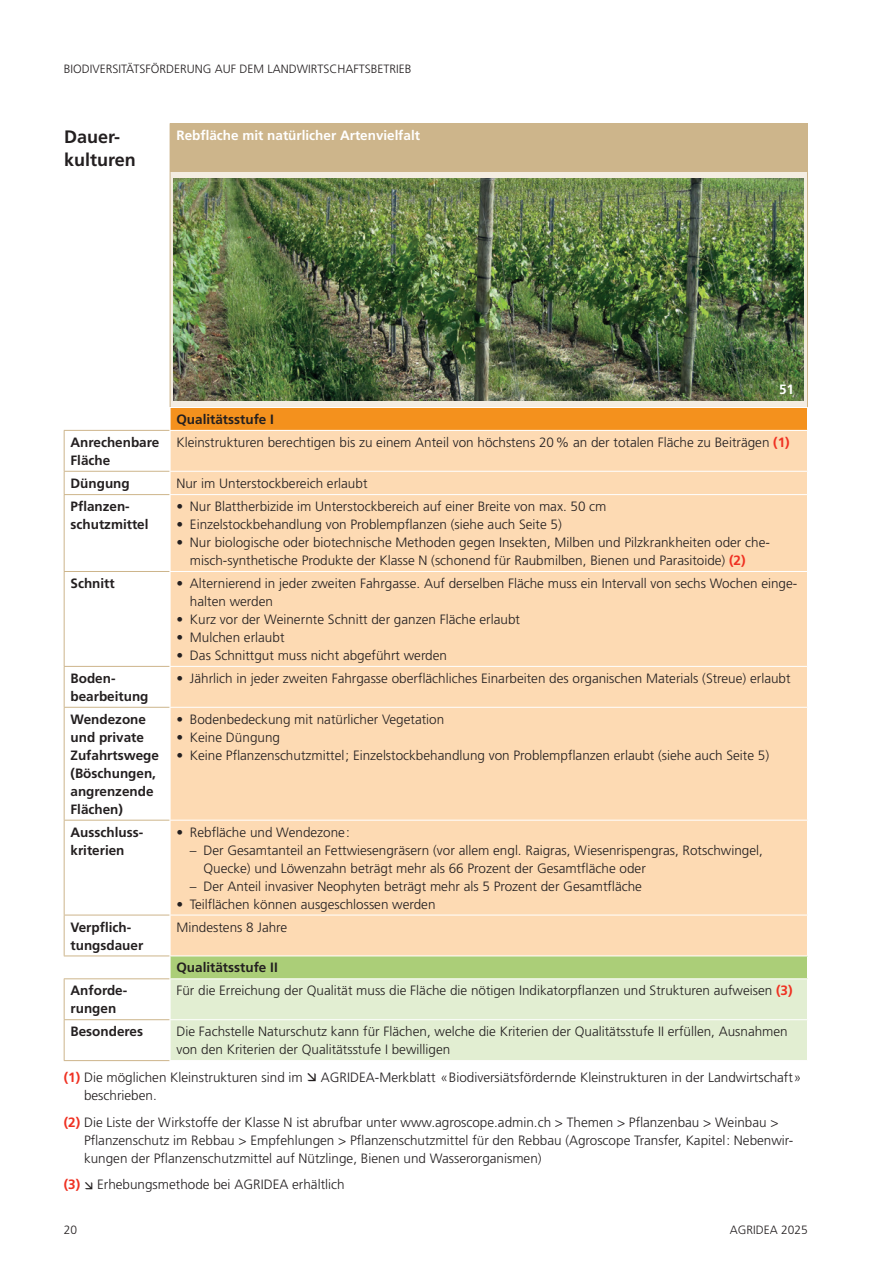
<style>
.page{position:relative;width:893px;height:1263px;background:#fff}
.page>*{position:absolute;margin:0;border:0;box-sizing:border-box;transform-origin:0 0}
.Überschrift_2_nach_1_2{font:700 18px/22.5px "Frutiger LT Pro";color:#231f20}
.Standard_Grundschrift{font:300 13.5px/18px "Frutiger LT Pro";color:#231f20}
.Überschrift_3_nach_1_2{font:700 13.5px/18px "Frutiger LT Pro";color:#231f20}
.Standard_Grundschrift-2{font:700 13.5px "Frutiger LT Pro";color:#fff}
.t1{font:300 12px "Frutiger LT Pro";color:#231f20}
.s1{font-weight:700;color:#ef3122}
</style>
<div class="page">
<div style="left:170px;top:123px;width:637px;height:49px;background:#cdb58b"></div>
<div style="left:170px;top:172px;width:637px;height:235px;background:#f4ede2"></div>
<div style="left:170px;top:407px;width:637px;height:23px;background:#f4911d"></div>
<svg style="left:64px;top:470px;width:106px;height:551px"></svg>
<div style="left:171px;top:431px;width:636px;height:524px;background:#fddab3"></div>
<div style="left:170px;top:956px;width:637px;height:23px;background:#abce78"></div>
<div style="left:171px;top:979px;width:636px;height:81px;background:#e2eed2"></div>
<hr style="left:807px;top:123px;width:1px;height:49px;background:#cdb58b">
<hr style="left:170px;top:172px;width:1px;height:235px;background:#cdb58b">
<hr style="left:807px;top:172px;width:1px;height:235px;background:#cdb58b">
<hr style="left:64px;top:430px;width:106px;height:1px;background:#cdb58b">
<hr style="left:64px;top:431px;width:1px;height:40px;background:#cdb58b">
<hr style="left:64px;top:471px;width:106px;height:1px;background:#cdb58b">
<svg style="left:64px;top:472px;width:1px;height:22px"></svg>
<hr style="left:64px;top:494px;width:106px;height:1px;background:#cdb58b">
<hr style="left:64px;top:495px;width:1px;height:76px;background:#cdb58b">
<hr style="left:64px;top:571px;width:106px;height:1px;background:#cdb58b">
<hr style="left:64px;top:572px;width:1px;height:94px;background:#cdb58b">
<hr style="left:64px;top:666px;width:106px;height:1px;background:#cdb58b">
<hr style="left:64px;top:667px;width:1px;height:40px;background:#cdb58b">
<hr style="left:64px;top:707px;width:106px;height:1px;background:#cdb58b">
<hr style="left:64px;top:708px;width:1px;height:112px;background:#cdb58b">
<hr style="left:64px;top:820px;width:106px;height:1px;background:#cdb58b">
<hr style="left:64px;top:820px;width:1px;height:95px;background:#cdb58b">
<hr style="left:64px;top:915px;width:106px;height:1px;background:#cdb58b">
<hr style="left:64px;top:915px;width:1px;height:40px;background:#cdb58b">
<hr style="left:64px;top:955px;width:106px;height:1px;background:#cdb58b">
<hr style="left:64px;top:978px;width:106px;height:1px;background:#cdb58b">
<hr style="left:64px;top:979px;width:1px;height:40px;background:#cdb58b">
<hr style="left:64px;top:1019px;width:106px;height:1px;background:#cdb58b">
<hr style="left:64px;top:1020px;width:1px;height:40px;background:#cdb58b">
<hr style="left:64px;top:1060px;width:106px;height:1px;background:#cdb58b">
<hr style="left:170px;top:407px;width:638px;height:1px;background:#fff">
<svg style="left:170px;top:408px;width:1px;height:22px"></svg>
<hr style="left:170px;top:471px;width:638px;height:1px;background:#fff">
<svg style="left:170px;top:472px;width:1px;height:22px"></svg>
<hr style="left:170px;top:494px;width:638px;height:1px;background:#fff">
<hr style="left:170px;top:571px;width:638px;height:1px;background:#fff">
<hr style="left:170px;top:666px;width:638px;height:1px;background:#fff">
<hr style="left:170px;top:707px;width:638px;height:1px;background:#fff">
<hr style="left:170px;top:820px;width:638px;height:1px;background:#fff">
<hr style="left:170px;top:914px;width:638px;height:1px;background:#fff">
<svg style="left:170px;top:956px;width:1px;height:22px"></svg>
<hr style="left:170px;top:978px;width:638px;height:1px;background:#fff">
<hr style="left:170px;top:1019px;width:638px;height:1px;background:#fff">
<img style="left:174px;top:178px;width:630px;height:222px">
<p class="t1" style="left:64px;top:62px;width:349px">BIODIVERSITÄTSFÖRDERUNG AUF DEM LANDWIRTSCHAFTSBETRIEB</p>
<p class="Überschrift_2_nach_1_2" style="left:64px;top:126px;width:73px">Dauer&shy;kulturen</p>
<p class="Standard_Grundschrift-2" style="left:176px;top:127px;width:245px">Rebfläche mit natürlicher Artenvielfalt</p>
<p class="Überschrift_3_nach_1_2" style="left:176px;top:410px;width:99px">Qualitätsstufe I</p>
<p class="Standard_Grundschrift-2" style="left:779px;top:381px;width:17px">51</p>
<p class="Überschrift_3_nach_1_2" style="left:71px;top:433px;width:90px">Anrechenbare<br>Fläche</p>
<p class="Standard_Grundschrift" style="left:176px;top:433px;width:615px">Kleinstrukturen berechtigen bis zu einem Anteil von höchstens 20% an der totalen Fläche zu Beiträgen <span class="s1">(1)</span></p>
<p class="Überschrift_3_nach_1_2" style="left:71px;top:474px;width:61px">Düngung</p>
<p class="Standard_Grundschrift" style="left:176px;top:474px;width:193px">Nur im Unterstockbereich erlaubt</p>
<p class="Überschrift_3_nach_1_2" style="left:71px;top:497px;width:80px">Pflanzen&shy;schutzmittel</p>
<p class="Standard_Grundschrift" style="left:176px;top:497px;width:432px">• Nur Blattherbizide im Unterstockbereich auf einer Breite von max. 50 cm</p>
<p class="Standard_Grundschrift" style="left:176px;top:515px;width:387px">• Einzelstockbehandlung von Problempflanzen (siehe auch Seite 5)</p>
<p class="Standard_Grundschrift" style="left:190px;top:533px;width:581px;text-indent:-14px">• Nur biologische oder biotechnische Methoden gegen Insekten, Milben und Pilzkrankheiten oder che&shy;misch-synthetische Produkte der Klasse N (schonend für Raubmilben, Bienen und Parasitoide) <span class="s1">(2)</span></p>
<p class="Überschrift_3_nach_1_2" style="left:71px;top:574px;width:46px">Schnitt</p>
<p class="Standard_Grundschrift" style="left:190px;top:574px;width:609px;text-indent:-14px">• Alternierend in jeder zweiten Fahrgasse. Auf derselben Fläche muss ein Intervall von sechs Wochen einge&shy;halten werden</p>
<p class="Standard_Grundschrift" style="left:176px;top:610px;width:345px">• Kurz vor der Weinernte Schnitt der ganzen Fläche erlaubt</p>
<p class="Standard_Grundschrift" style="left:176px;top:628px;width:110px">• Mulchen erlaubt</p>
<p class="Standard_Grundschrift" style="left:176px;top:646px;width:272px">• Das Schnittgut muss nicht abgeführt werden</p>
<p class="Überschrift_3_nach_1_2" style="left:71px;top:669px;width:80px">Boden&shy;bearbeitung</p>
<p class="Standard_Grundschrift" style="left:176px;top:669px;width:616px">• Jährlich in jeder zweiten Fahrgasse oberflächliches Einarbeiten des organischen Materials (Streue) erlaubt</p>
<p class="Überschrift_3_nach_1_2" style="left:71px;top:710px;width:90px">Wendezone und private<br>Zufahrtswege (Böschungen, angrenzende<br>Flächen)</p>
<p class="Standard_Grundschrift" style="left:176px;top:710px;width:269px">• Bodenbedeckung mit natürlicher Vegetation</p>
<p class="Standard_Grundschrift" style="left:176px;top:728px;width:105px">• Keine Düngung</p>
<p class="Standard_Grundschrift" style="left:176px;top:746px;width:594px">• Keine Pflanzenschutzmittel; Einzelstockbehandlung von Problempflanzen erlaubt (siehe auch Seite 5)</p>
<p class="Überschrift_3_nach_1_2" style="left:71px;top:823px;width:73px">Ausschluss&shy;kriterien</p>
<p class="Standard_Grundschrift" style="left:176px;top:823px;width:175px">• Rebfläche und Wendezone:</p>
<p class="Standard_Grundschrift" style="left:203px;top:841px;width:561px;text-indent:-14px">– Der Gesamtanteil an Fettwiesengräsern (vor allem engl. Raigras, Wiesenrispengras, Rotschwingel,<br>Quecke) und Löwenzahn beträgt mehr als 66 Prozent der Gesamtfläche oder</p>
<p class="Standard_Grundschrift" style="left:190px;top:877px;width:454px">– Der Anteil invasiver Neophyten beträgt mehr als 5 Prozent der Gesamtfläche</p>
<p class="Standard_Grundschrift" style="left:176px;top:895px;width:261px">• Teilflächen können ausgeschlossen werden</p>
<p class="Überschrift_3_nach_1_2" style="left:71px;top:918px;width:74px">Verpflich&shy;tungsdauer</p>
<p class="Standard_Grundschrift" style="left:176px;top:918px;width:112px">Mindestens 8 Jahre</p>
<p class="Überschrift_3_nach_1_2" style="left:176px;top:959px;width:103px">Qualitätsstufe II</p>
<p class="Überschrift_3_nach_1_2" style="left:71px;top:982px;width:57px">Anforde&shy;rungen</p>
<p class="Standard_Grundschrift" style="left:176px;top:982px;width:618px">Für die Erreichung der Qualität muss die Fläche die nötigen Indikatorpflanzen und Strukturen aufweisen <span class="s1">(3)</span></p>
<p class="Überschrift_3_nach_1_2" style="left:71px;top:1022px;width:74px">Besonderes</p>
<p class="Standard_Grundschrift" style="left:176px;top:1023px;width:613px">Die Fachstelle Naturschutz kann für Flächen, welche die Kriterien der Qualitätsstufe II erfüllen, Ausnahmen von den Kriterien der Qualitätsstufe I bewilligen</p>
<p class="Standard_Grundschrift" style="left:64px;top:1068px;width:241px"><span class="s1">(1)</span> Die möglichen Kleinstrukturen sind im</p>
<p class="Standard_Grundschrift" style="left:321px;top:1068px;width:482px">AGRIDEA-Merkblatt «Biodiversiätsfördernde Kleinstrukturen in der Landwirtschaft»</p>
<p class="Standard_Grundschrift" style="left:84px;top:1086px;width:74px">beschrieben.</p>
<p class="Standard_Grundschrift" style="left:84px;top:1113px;width:711px;text-indent:-20px"><span class="s1">(2)</span> Die Liste der Wirkstoffe der Klasse N ist abrufbar unter www.agroscope.admin.ch &gt; Themen &gt; Pflanzenbau &gt; Weinbau &gt;<br>Pflanzenschutz im Rebbau &gt; Empfehlungen &gt; Pflanzenschutzmittel für den Rebbau (Agroscope Transfer, Kapitel: Nebenwir&shy;kungen der Pflanzenschutzmittel auf Nützlinge, Bienen und Wasserorganismen)</p>
<p class="Standard_Grundschrift" style="left:64px;top:1175px;width:282px"><span class="s1">(3)</span> Erhebungsmethode bei AGRIDEA erhältlich</p>
<p class="t1" style="left:64px;top:1222px;width:15px">20</p>
<p class="t1" style="left:730px;top:1222px;width:80px">AGRIDEA 2025</p>
</div>
